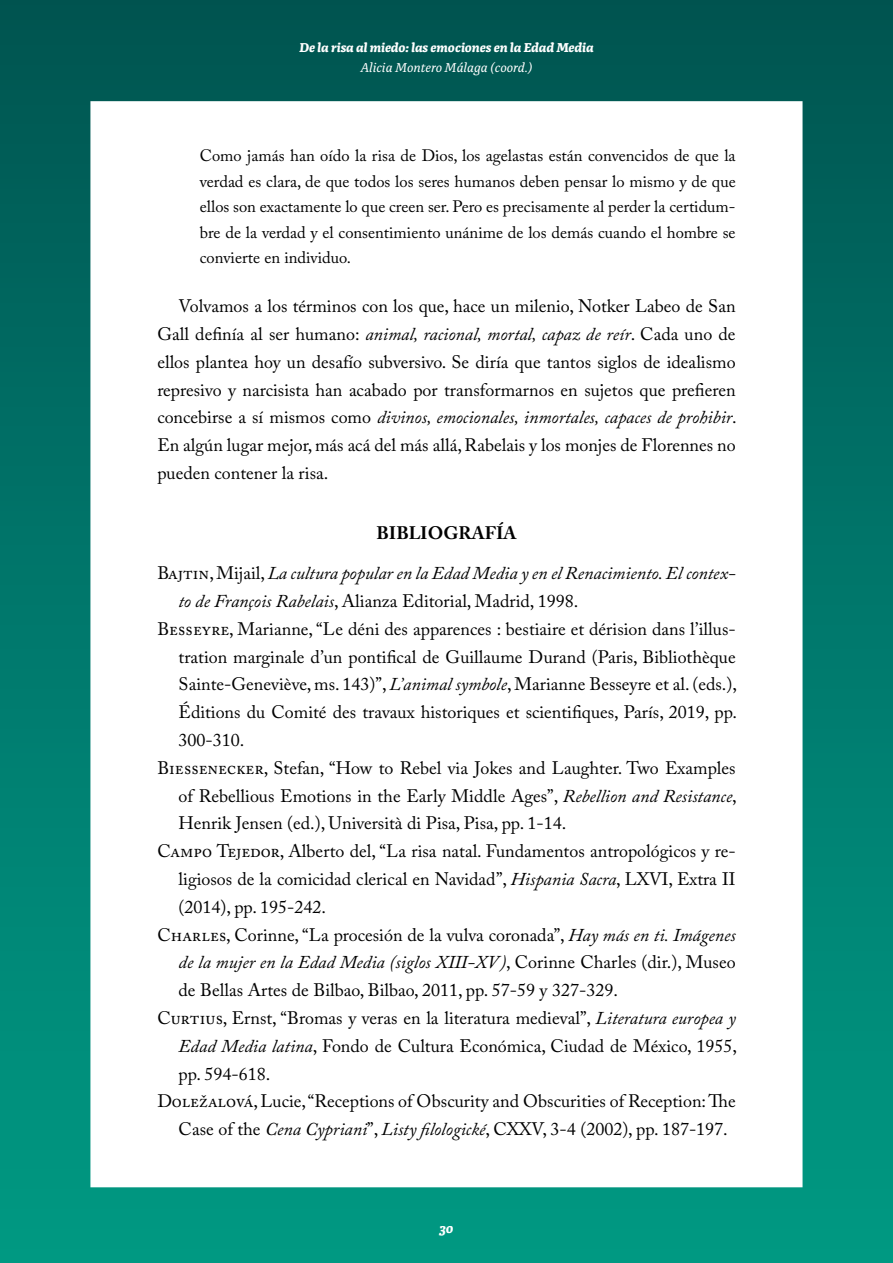
<style>
.page{position:relative;width:893px;height:1263px;background:#fff}
.page>*{position:absolute;margin:0;border:0;box-sizing:border-box;transform-origin:0 0}
.t1{font:18px/27.8px "Adobe Caslon Pro";color:#000;text-align:justify}
.t2{font:italic 18px "Adobe Caslon Pro";color:#000}
.t3{font:700 18px "Adobe Caslon Pro";color:#000}
.t4{font:16.5px/25.5px "Adobe Caslon Pro";color:#000;text-align:justify}
.t5{font:italic 700 13.5px "Alda OTCEV";color:#fff}
.t6{font:italic 13.5px "Alda OTCEV";letter-spacing:-.005em;color:#fff}
.s1{font-style:italic}
.s2{font-style:normal}
</style>
<div class="page">
<div style="left:1px;top:1px;width:891px;height:1261px;background:linear-gradient(to bottom,#005552,#009b85)"></div>
<div style="left:90px;top:101px;width:712px;height:1086px;background:#fff"></div>
<p class="t5" style="left:299px;top:36px;width:296px">De la risa al miedo: las emociones en la Edad Media</p>
<p class="t6" style="left:360px;top:57px;width:174px">Alicia Montero Málaga (coord.)</p>
<p class="t4" style="left:200px;top:143px;width:537px">Como jamás han oído la risa de Dios, los agelastas están convencidos de que la verdad es clara, de que todos los seres humanos deben pensar lo mismo y de que ellos son exactamente lo que creen ser. Pero es precisamente al perder la certidum&shy;bre de la verdad y el consentimiento unánime de los demás cuando el hombre se convierte en individuo.</p>
<p class="t1" style="left:157px;top:292px;width:581px;text-indent:21px">Volvamos a los términos con los que, hace un milenio, Notker Labeo de San Gall definía al ser humano: <span class="s1">animal, racional, mortal, capaz de reír</span>. Cada uno de ellos plantea hoy un desafío subversivo. Se diría que tantos siglos de idealismo represivo y narcisista han acabado por transformarnos en sujetos que prefieren concebirse a sí mismos como <span class="s1">divinos, emocionales, inmortales, capaces de prohibir</span>.<br>En algún lugar mejor, más acá del más allá, Rabelais y los monjes de Florennes no pueden contener la risa.</p>
<p class="t3" style="left:376px;top:522px;width:142px">BIBLIOGRAFÍA</p>
<p class="t2" style="left:157px;top:562px;width:580px"><span class="s2">Bajtin, Mijail,</span> La cultura popular en la Edad Media y en el Renacimiento. El contex-</p>
<p class="t1" style="left:179px;top:587px;width:401px"><span class="s1">to de François Rabelais</span>, Alianza Editorial, Madrid, 1998.</p>
<p class="t1" style="left:157px;top:615px;width:580px">Besseyre, Marianne, “Le déni des apparences : bestiaire et dérision dans l’illus-</p>
<p class="t1" style="left:179px;top:642px;width:559px">tration marginale d’un pontifical de Guillaume Durand (Paris, Bibliothèque</p>
<p class="t1" style="left:179px;top:670px;width:560px">Sainte-Geneviève, ms. 143)”, <span class="s1">L’animal symbole</span>, Marianne Besseyre et al. (eds.),</p>
<p class="t1" style="left:179px;top:698px;width:560px">Éditions du Comité des travaux historiques et scientifiques, París, 2019, pp.</p>
<p class="t1" style="left:179px;top:726px;width:67px">300-310.</p>
<p class="t1" style="left:157px;top:754px;width:580px">Biessenecker, Stefan, “How to Rebel via Jokes and Laughter. Two Examples</p>
<p class="t1" style="left:179px;top:781px;width:560px">of Rebellious Emotions in the Early Middle Ages”, <span class="s1">Rebellion and Resistance</span>,</p>
<p class="t1" style="left:179px;top:809px;width:389px">Henrik Jensen (ed.), Università di Pisa, Pisa, pp. 1-14.</p>
<p class="t1" style="left:157px;top:837px;width:580px">Campo Tejedor, Alberto del, “La risa natal. Fundamentos antropológicos y re-</p>
<p class="t1" style="left:179px;top:865px;width:559px">ligiosos de la comicidad clerical en Navidad”, <span class="s1">Hispania Sacra</span>, LXVI, Extra II</p>
<p class="t1" style="left:179px;top:893px;width:149px">(2014), pp. 195-242.</p>
<p class="t1" style="left:157px;top:920px;width:580px">Charles, Corinne, “La procesión de la vulva coronada”, <span class="s1">Hay más en ti. Imágenes</span></p>
<p class="t2" style="left:179px;top:952px;width:559px">de la mujer en la Edad Media (siglos XIII-XV)<span class="s2">, Corinne Charles (dir.), Museo</span></p>
<p class="t1" style="left:179px;top:976px;width:441px">de Bellas Artes de Bilbao, Bilbao, 2011, pp. 57-59 y 327-329.</p>
<p class="t1" style="left:157px;top:1004px;width:580px">Curtius, Ernst, “Bromas y veras en la literatura medieval”, <span class="s1">Literatura europea y</span></p>
<p class="t1" style="left:179px;top:1032px;width:560px"><span class="s1">Edad Media latina</span>, Fondo de Cultura Económica, Ciudad de México, 1955,</p>
<p class="t1" style="left:179px;top:1059px;width:93px">pp. 594-618.</p>
<p class="t1" style="left:157px;top:1087px;width:580px">Doležalová, Lucie, “Receptions of Obscurity and Obscurities of Reception: The</p>
<p class="t1" style="left:179px;top:1115px;width:551px">Case of the <span class="s1">Cena Cypriani</span>”, <span class="s1">Listy filologické</span>, CXXV, 3-4 (2002), pp. 187-197.</p>
<p class="t5" style="left:439px;top:1217px;width:16px">30</p>
</div>
